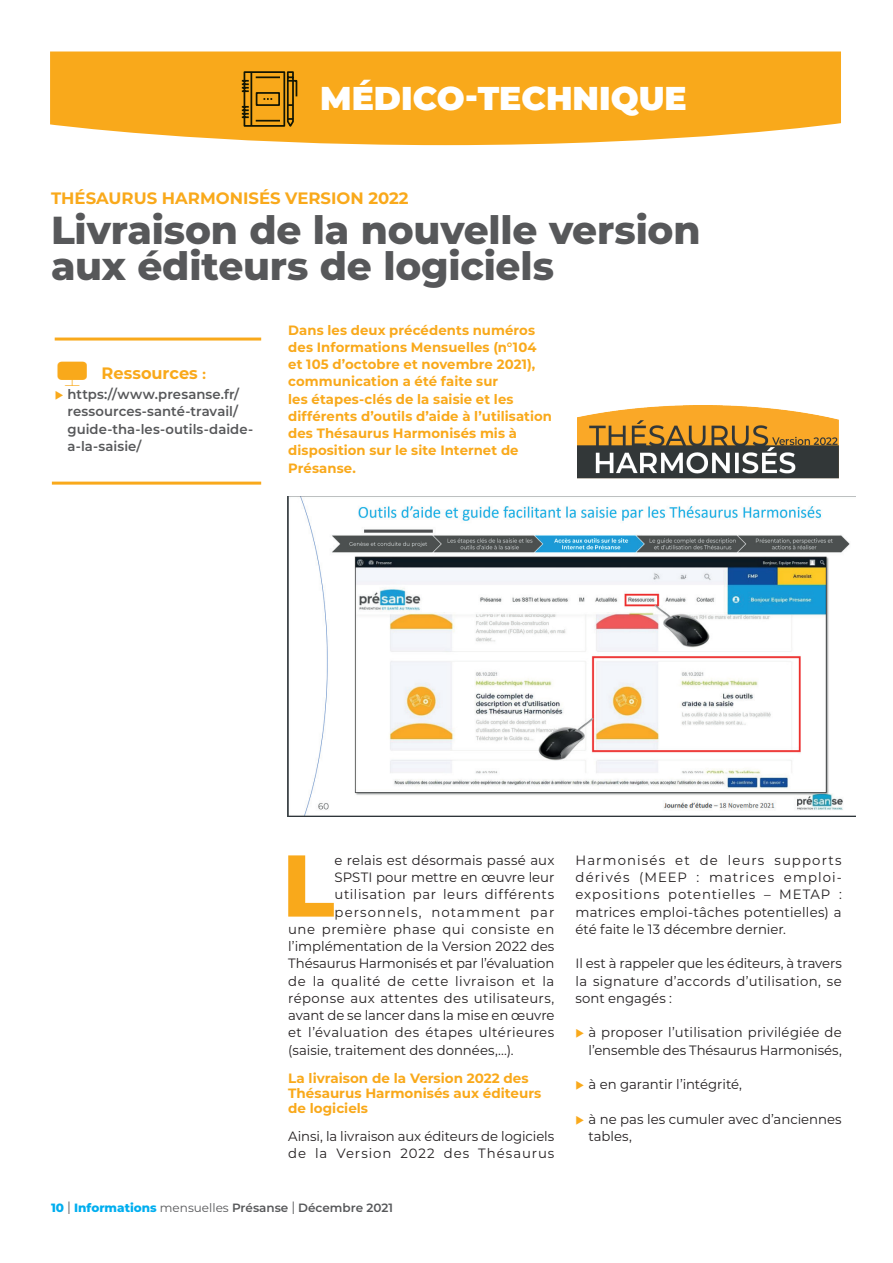
<style>
.page{position:relative;width:893px;height:1263px;background:#fff}
.page>*{position:absolute;margin:0;border:0;box-sizing:border-box;transform-origin:0 0}
.Article_1er_paragrap{font:800 87.45px "Montserrat";color:#f9a91b}
.Titre{font:800 39px/36px "Montserrat";letter-spacing:-.005em;color:#57585a}
.t1{font:900 33px "Montserrat";color:#fff}
.t2{font:28.65px "Panton Icons A Fill";color:#f9a91b}
.SurtitreMT{font:700 16.5px "Montserrat";color:#f9a91b}
.corps{font:700 16.5px "Montserrat";color:#f9a91b}
.Article_Paragraphes{font:13.5px/17.2px "Montserrat";letter-spacing:.005em;color:#231f20}
.Chapô_couleur{font:700 13.5px/17.2px "Montserrat";letter-spacing:.005em;color:#f9a91b}
.Article_1er_paragrap-2{font:13.5px "Montserrat";letter-spacing:.02em;color:#231f20}
.t3{font:600 13.5px/17.2px "Montserrat";letter-spacing:.005em;color:#57585a}
.Article_Intertitre_g{font:700 13.5px/15px "Montserrat";color:#f9a91b}
.Article_1er_paragrap-3{font:13.5px "Montserrat";letter-spacing:-.01em;color:#231f20}
.Article_1er_paragrap-4{font:13.5px "Montserrat";letter-spacing:.04em;color:#231f20}
.Article_1er_paragrap-5{font:13.5px "Montserrat";color:#231f20}
.Article_1er_paragrap-6{font:13.5px "Montserrat";letter-spacing:.045em;color:#231f20}
.Article_1er_paragrap-7{font:13.5px "Montserrat";letter-spacing:.08em;color:#231f20}
.t4{font:600 12px "Montserrat";color:#57585a}
.s1{font-size:13.5px}
.s2{color:#f9a91b}
.s3{font-weight:800;color:#00aeef}
.s4{font-weight:400;font-size:16.8px}
.s5{font-weight:400}
</style>
<div class="page">
<svg style="left:50px;top:52px;width:791px;height:93px;background:#f9af2c"></svg>
<svg style="left:240px;top:70px;width:58px;height:58px;background:#b77e14"></svg>
<img style="left:577px;top:406px;width:261px;height:73px">
<hr style="left:55px;top:337px;width:206px;height:3px;background:#f9a91b">
<hr style="left:52px;top:482px;width:209px;height:3px;background:#f9a91b">
<img style="left:287px;top:496px;width:568px;height:321px">
<h3 class="t1" style="left:320px;top:73px;width:368px">MÉDICO-TECHNIQUE</h3>
<p class="SurtitreMT" style="left:51px;top:186px;width:359px">THÉSAURUS HARMONISÉS VERSION 2022</p>
<p class="Titre" style="left:51px;top:210px;width:651px">Livraison de la nouvelle version aux éditeurs de logiciels</p>
<p class="Chapô_couleur" style="left:288px;top:321px;width:265px">Dans les deux précédents numéros des Informations Mensuelles (n°104 et 105 d’octobre et novembre 2021), communication a été faite sur<br>les étapes-clés de la saisie et les différents d’outils d’aide à l’utilisation des Thésaurus Harmonisés mis à disposition sur le site Internet de<br>Présanse.</p>
<p class="t2" style="left:55px;top:359px;width:37px">A</p>
<p class="corps" style="left:102px;top:361px;width:106px">Ressources <span class="s1">:</span></p>
<p class="t3" style="left:68px;top:385px;width:187px;text-indent:-13px"><span class="s2">◆</span> https://www.presanse.fr/ ressources-santé-travail/ guide-tha-les-outils-daide&shy;a-la-saisie/</p>
<p class="Article_1er_paragrap" style="left:282px;top:821px;width:54px">L</p>
<p class="Article_1er_paragrap-2" style="left:334px;top:851px;width:221px">e relais est désormais passé aux</p>
<p class="Article_1er_paragrap-2" style="left:334px;top:868px;width:221px">SPSTI pour mettre en œuvre leur</p>
<p class="Article_1er_paragrap-6" style="left:334px;top:885px;width:221px">utilisation par leurs différents</p>
<p class="Article_1er_paragrap-7" style="left:334px;top:902px;width:221px">personnels, notamment par</p>
<p class="Article_1er_paragrap-4" style="left:288px;top:920px;width:268px">une première phase qui consiste en</p>
<p class="Article_1er_paragrap-5" style="left:288px;top:937px;width:268px">l’implémentation de la Version 2022 des</p>
<p class="Article_1er_paragrap-3" style="left:288px;top:954px;width:268px">Thésaurus Harmonisés et par l’évaluation</p>
<p class="Article_1er_paragrap-4" style="left:288px;top:971px;width:268px">de la qualité de cette livraison et la</p>
<p class="Article_1er_paragrap-2" style="left:288px;top:989px;width:268px">réponse aux attentes des utilisateurs,</p>
<p class="Article_1er_paragrap-3" style="left:288px;top:1006px;width:268px">avant de se lancer dans la mise en œuvre</p>
<p class="Article_1er_paragrap-2" style="left:288px;top:1023px;width:268px">et l’évaluation des étapes ultérieures</p>
<p class="Article_1er_paragrap-2" style="left:288px;top:1040px;width:227px">(saisie, traitement des données,...).</p>
<p class="Article_Intertitre_g" style="left:288px;top:1069px;width:255px">La livraison de la Version 2022 des<br>Thésaurus Harmonisés aux éditeurs de logiciels</p>
<p class="Article_Paragraphes" style="left:288px;top:1127px;width:268px">Ainsi, la livraison aux éditeurs de logiciels de la Version 2022 des Thésaurus</p>
<p class="t4" style="left:51px;top:1199px;width:343px"><span class="s3">10</span> <span class="s4">l</span> <span class="s3">Informations</span> <span class="s5">mensuelles</span> Présanse <span class="s4">l</span> Décembre 2021</p>
<p class="Article_Paragraphes" style="left:576px;top:851px;width:268px;text-align:justify">Harmonisés et de leurs supports dérivés (MEEP : matrices emploi&shy;expositions potentielles – METAP : matrices emploi-tâches potentielles) a été faite le 13 décembre dernier.</p>
<p class="Article_Paragraphes" style="left:576px;top:954px;width:268px;text-align:justify">Il est à rappeler que les éditeurs, à travers la signature d’accords d’utilisation, se sont engagés :</p>
<p class="Article_Paragraphes" style="left:576px;top:1023px;width:268px;text-align:right"><span class="s2">◆</span> à proposer l’utilisation privilégiée de l’ensemble des Thésaurus Harmonisés,</p>
<p class="Article_Paragraphes" style="left:576px;top:1075px;width:168px"><span class="s2">◆</span> à en garantir l’intégrité,</p>
<p class="Article_Paragraphes" style="left:588px;top:1110px;width:255px;text-indent:-13px"><span class="s2">◆</span> à ne pas les cumuler avec d’anciennes tables,</p>
</div>
